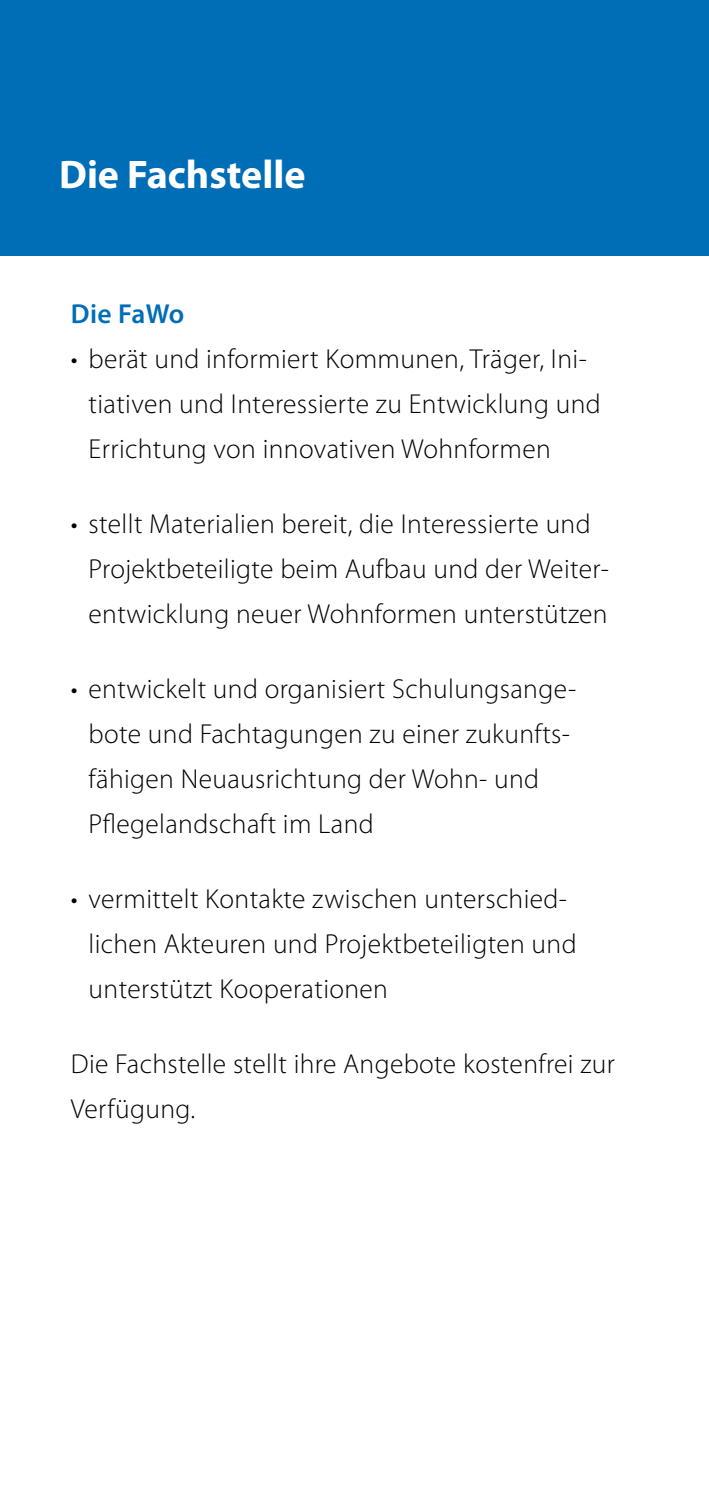
<style>
.page{position:relative;width:709px;height:1489px;background:#fff}
.page>*{position:absolute;margin:0;border:0;box-sizing:border-box;transform-origin:0 0}
.Bereichsüberschrift_h3{font:700 40px "Myriad Pro";color:#fff}
.Copytext_eingerückt{font:300 27.5px/45px "Myriad Pro";letter-spacing:.015em;color:#000}
.Copytext{font:300 27.5px/45px "Myriad Pro";letter-spacing:.015em;color:#000}
.Copytext-2{font:600 27.5px "Myriad Pro";letter-spacing:.015em;color:#006db7}
</style>
<div class="page">
<div style="left:0;top:0;width:709px;height:255px;background:#006db7"></div>
<h3 class="Bereichsüberschrift_h3" style="left:59px;top:148px;width:248px">Die Fachstelle</h3>
<p class="Copytext-2" style="left:71px;top:296px;width:115px">Die FaWo</p>
<p class="Copytext_eingerückt" style="left:89px;top:336px;width:513px;text-indent:-18px">• berät und informiert Kommunen, Träger, Ini&shy;tiativen und Interessierte zu Entwicklung und<br>Errichtung von innovativen Wohnformen</p>
<p class="Copytext_eingerückt" style="left:89px;top:501px;width:522px;text-indent:-18px">• stellt Materialien bereit, die Interessierte und<br>Projektbeteiligte beim Aufbau und der Weiter&shy;entwicklung neuer Wohnformen unterstützen</p>
<p class="Copytext_eingerückt" style="left:89px;top:666px;width:489px;text-indent:-18px">• entwickelt und organisiert Schulungsange&shy;bote und Fachtagungen zu einer zukunfts&shy;fähigen Neuausrichtung der Wohn- und Pflegelandschaft im Land</p>
<p class="Copytext_eingerückt" style="left:89px;top:876px;width:489px;text-indent:-18px">• vermittelt Kontakte zwischen unterschied&shy;lichen Akteuren und Projektbeteiligten und unterstützt Kooperationen</p>
<p class="Copytext" style="left:71px;top:1041px;width:545px">Die Fachstelle stellt ihre Angebote kostenfrei zur<br>Verfügung.</p>
</div>
